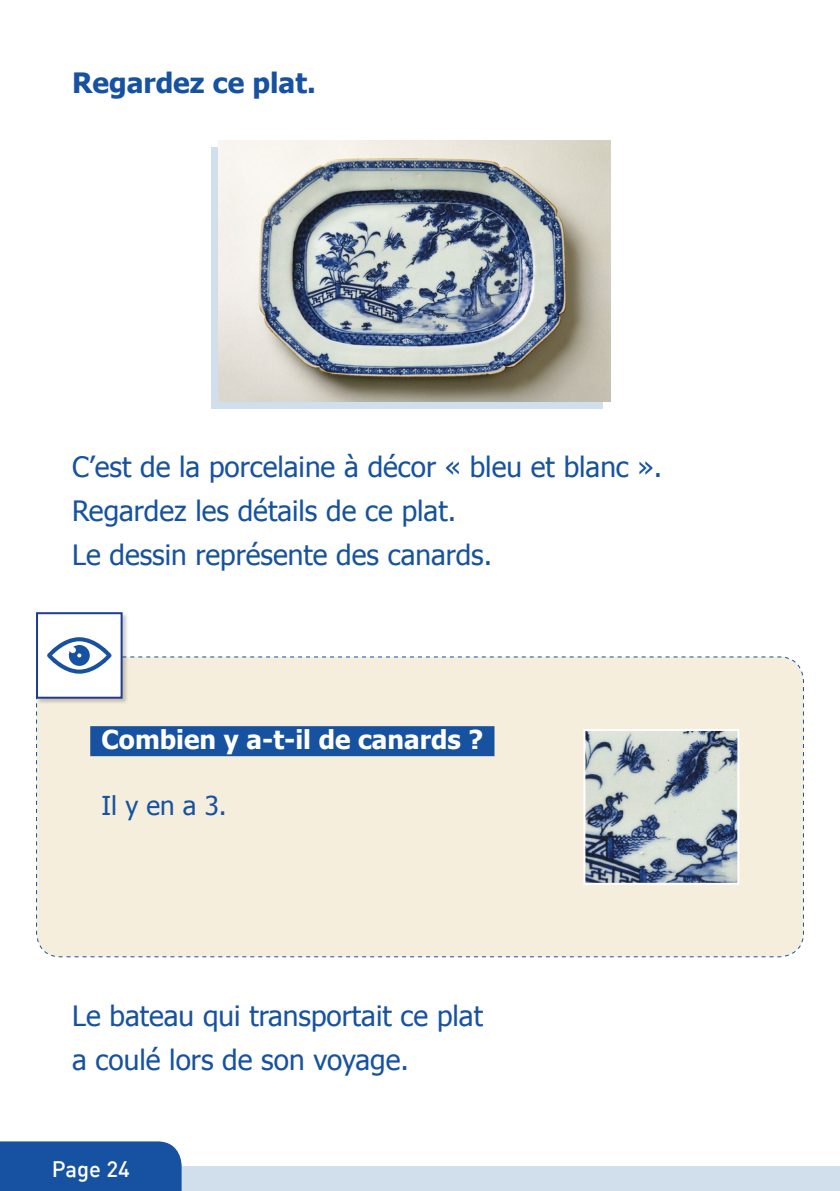
<style>
.page{position:relative;width:840px;height:1191px;background:#fff}
.page>*{position:absolute;margin:0;border:0;box-sizing:border-box;transform-origin:0 0}
.t1{font:28px/44px "Tahoma";color:#1652a0}
.t2{font:700 28px "Tahoma";color:#1652a1}
.t3{font:700 26px "Tahoma";color:#fff}
.t4{font:26px "Tahoma";color:#1652a1}
.t5{font:500 22px "DIN";color:#fff}
</style>
<div class="page">
<div style="left:91px;top:1166px;width:748px;height:25px;background:#d1dfec"></div>
<div style="left:0;top:1141px;width:181px;height:50px;background:#1652a1"></div>
<div style="left:211px;top:148px;width:391px;height:260px;background:linear-gradient(to right,#d1dfec,#d1dfec)"></div>
<img style="left:219px;top:140px;width:391px;height:261px">
<div style="left:36px;top:656px;width:768px;height:301px;background:#f5eedd"></div>
<div style="left:90px;top:726px;width:404px;height:30px;background:#1652a0"></div>
<img style="left:586px;top:732px;width:150px;height:149px">
<div style="left:583px;top:729px;width:156px;height:155px;border:2px solid #fff"></div>
<div style="left:36px;top:612px;width:93px;height:92px;background:#000;opacity:.2"></div>
<div style="left:36px;top:612px;width:86px;height:86px;background:#fff;border:2px solid #1d3d91"></div>
<svg style="left:36px;top:637px;width:737px;height:41px"></svg>
<p class="t2" style="left:72px;top:64px;width:245px">Regardez ce plat.</p>
<p class="t1" style="left:72px;top:443px;width:591px">C’est de la porcelaine à décor « bleu et blanc ».<br>Regardez les détails de ce plat.<br>Le dessin représente des canards.</p>
<p class="t3" style="left:101px;top:721px;width:383px">Combien y a-t-il de canards ?</p>
<p class="t4" style="left:101px;top:788px;width:127px">Il y en a 3.</p>
<p class="t1" style="left:72px;top:992px;width:412px">Le bateau qui transportait ce plat a coulé lors de son voyage.</p>
<p class="t5" style="left:52px;top:1155px;width:79px">Page 24</p>
</div>
